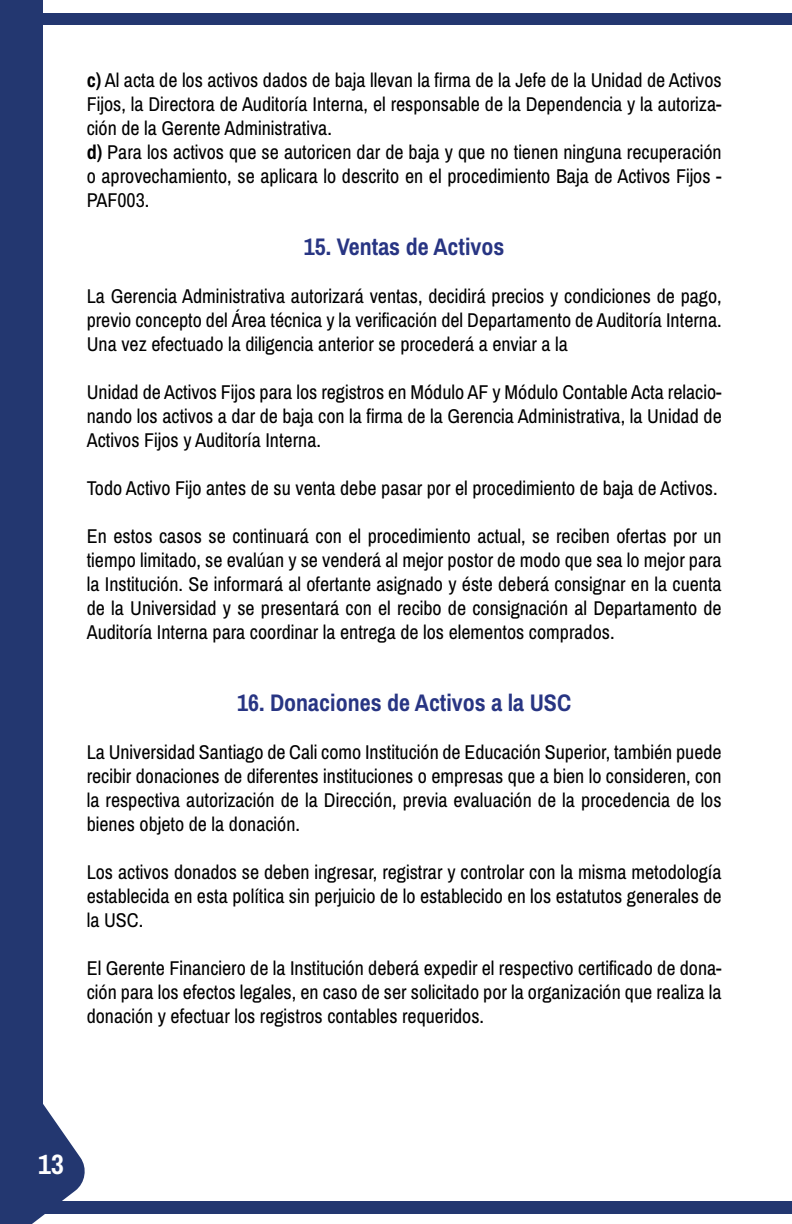
<style>
.page{position:relative;width:792px;height:1224px;background:#fff}
.page>*{position:absolute;margin:0;border:0;box-sizing:border-box;transform-origin:0 0}
.t1{font:700 28px "Archivo Narrow";color:#fff}
.t2{font:700 24px "Archivo Narrow";color:#283583}
.t3{font:20px/24px "Archivo Narrow";color:#000;text-align:justify}
.s1{font-weight:700}
</style>
<div class="page">
<div style="left:0;top:13px;width:792px;height:12px;background:#233770"></div>
<div style="left:0;top:1201px;width:792px;height:12px;background:#233770"></div>
<div style="left:0;top:0;width:43px;height:1113px;background:#233770"></div>
<svg style="left:1px;top:1104px;width:87px;height:120px"></svg>
<hr style="left:0;top:110px;width:1px;height:1114px;background:#233770">
<p class="t3" style="left:87px;top:68px;width:637px;text-align:left"><span class="s1">c)</span> Al acta de los activos dados de baja llevan la firma de la Jefe de la Unidad de Activos Fijos, la Directora de Auditoría Interna, el responsable de la Dependencia y la autoriza&shy;ción de la Gerente Administrativa.<br><span class="s1">d)</span> Para los activos que se autoricen dar de baja y que no tienen ninguna recuperación o aprovechamiento, se aplicara lo descrito en el procedimiento Baja de Activos Fijos - PAF003.</p>
<p class="t2" style="left:304px;top:232px;width:202px">15. Ventas de Activos</p>
<p class="t3" style="left:87px;top:284px;width:637px">La Gerencia Administrativa autorizará ventas, decidirá precios y condiciones de pago, previo concepto del Área técnica y la verificación del Departamento de Auditoría Interna.<br>Una vez efectuado la diligencia anterior se procederá a enviar a la</p>
<p class="t3" style="left:87px;top:380px;width:637px">Unidad de Activos Fijos para los registros en Módulo AF y Módulo Contable Acta relacio&shy;nando los activos a dar de baja con la firma de la Gerencia Administrativa, la Unidad de Activos Fijos y Auditoría Interna.</p>
<p class="t3" style="left:87px;top:476px;width:632px">Todo Activo Fijo antes de su venta debe pasar por el procedimiento de baja de Activos.</p>
<p class="t3" style="left:87px;top:524px;width:637px">En estos casos se continuará con el procedimiento actual, se reciben ofertas por un tiempo limitado, se evalúan y se venderá al mejor postor de modo que sea lo mejor para la Institución. Se informará al ofertante asignado y éste deberá consignar en la cuenta de la Universidad y se presentará con el recibo de consignación al Departamento de Auditoría Interna para coordinar la entrega de los elementos comprados.</p>
<p class="t2" style="left:237px;top:688px;width:335px">16. Donaciones de Activos a la USC</p>
<p class="t3" style="left:87px;top:740px;width:636px">La Universidad Santiago de Cali como Institución de Educación Superior, también puede recibir donaciones de diferentes instituciones o empresas que a bien lo consideren, con la respectiva autorización de la Dirección, previa evaluación de la procedencia de los bienes objeto de la donación.</p>
<p class="t3" style="left:87px;top:860px;width:636px">Los activos donados se deben ingresar, registrar y controlar con la misma metodología establecida en esta política sin perjuicio de lo establecido en los estatutos generales de la USC.</p>
<p class="t3" style="left:87px;top:956px;width:637px">El Gerente Financiero de la Institución deberá expedir el respectivo certificado de dona&shy;ción para los efectos legales, en caso de ser solicitado por la organización que realiza la donación y efectuar los registros contables requeridos.</p>
<h1 class="t1" style="left:38px;top:1147px;width:27px">13</h1>
</div>
